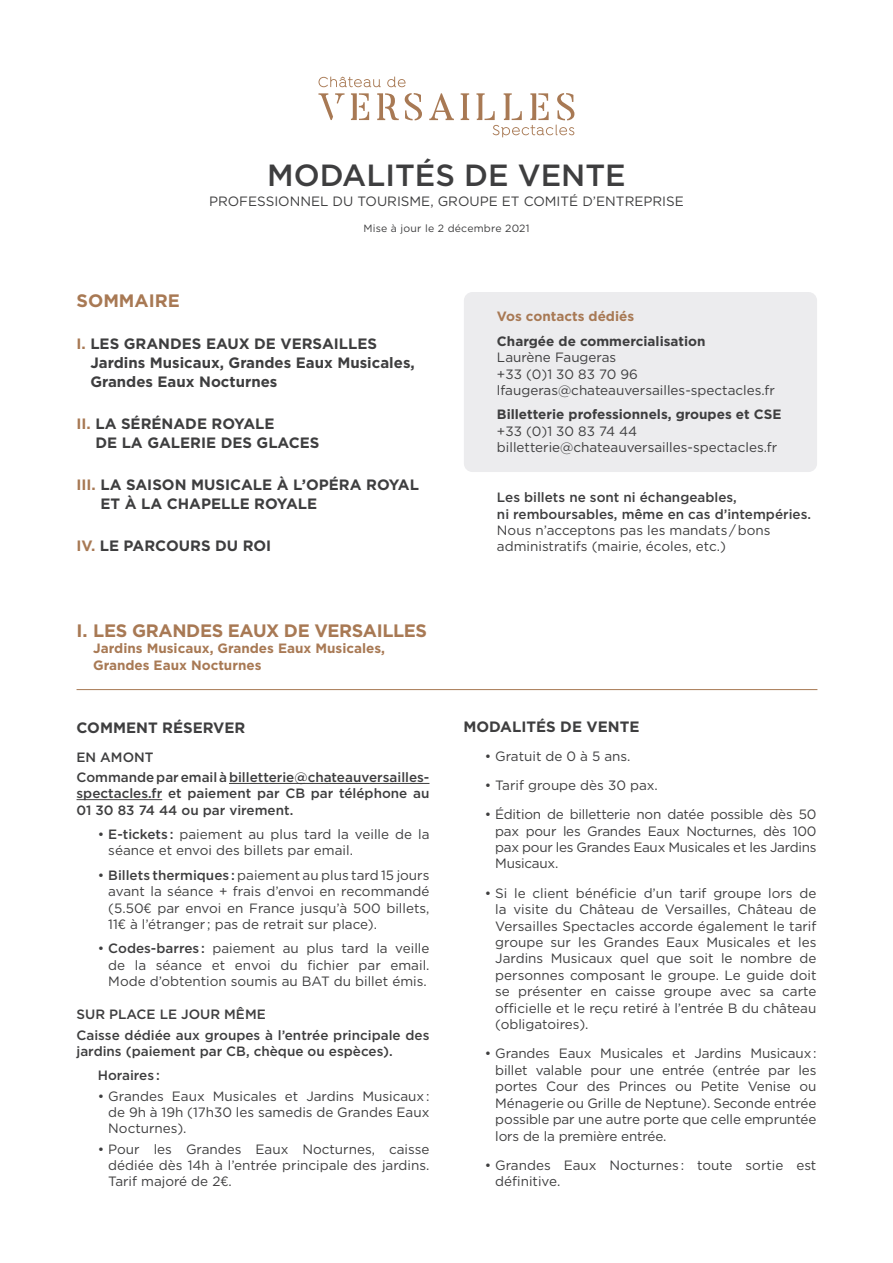
<style>
.page{position:relative;width:893px;height:1263px;background:#fff}
.page>*{position:absolute;margin:0;border:0;box-sizing:border-box;transform-origin:0 0}
.Sans_interligne{font:500 30.6px "Gotham";color:#3e3e3f}
.Sans_interligne-2{font:700 18px "Gotham";letter-spacing:-.02em;color:#a87954}
.Sans_interligne-3{font:700 18px "Gotham";color:#a87954}
.Sans_interligne-4{font:700 15px/18.9px "Gotham";color:#3e3e3f}
.Sans_interligne-5{font:13.5px/16.5px "Gotham";color:#3e3e3f;text-align:justify}
.Sans_interligne-6{font:500 13.5px/16.2px "Gotham";color:#3e3e3f}
.Sans_interligne-7{font:700 13.5px/16.2px "Gotham";color:#a87954}
.Sans_interligne-8{font:10.5px "Gotham";letter-spacing:.02em;color:#3e3e3f}
.s1{color:#a87954}
.s2{font-weight:500}
.s3{font-weight:700}
.s4{font-weight:400}
</style>
<div class="page">
<svg style="left:318px;top:77px;width:63px;height:10px"></svg>
<svg style="left:387px;top:77px;width:19px;height:10px"></svg>
<svg style="left:318px;top:93px;width:256px;height:44px"></svg>
<div style="left:464px;top:292px;width:353px;height:180px;background:#ececee;border-radius:9px"></div>
<hr style="left:229px;top:783px;width:200px;height:1px;background:#3e3e3f">
<hr style="left:77px;top:799px;width:85px;height:1px;background:#3e3e3f">
<hr style="left:77px;top:689px;width:740px;height:1px;background:#a87954">
<p class="Sans_interligne" style="left:267px;top:155px;width:360px">MODALITÉS DE VENTE</p>
<p class="Sans_interligne-5" style="left:209px;top:193px;width:476px">PROFESSIONNEL DU TOURISME, GROUPE ET COMITÉ D’ENTREPRISE</p>
<p class="Sans_interligne-8" style="left:363px;top:221px;width:168px">Mise à jour le 2 décembre 2021</p>
<p class="Sans_interligne-3" style="left:77px;top:288px;width:105px">SOMMAIRE</p>
<p class="Sans_interligne-4" style="left:90px;top:334px;width:326px;text-indent:-14px"><span class="s1">I.</span> LES GRANDES EAUX DE VERSAILLES<br>Jardins Musicaux, Grandes Eaux Musicales,<br>Grandes Eaux Nocturnes</p>
<p class="Sans_interligne-4" style="left:95px;top:414px;width:226px;text-indent:-19px"><span class="s1">II.</span> LA SÉRÉNADE ROYALE<br>DE LA GALERIE DES GLACES</p>
<p class="Sans_interligne-4" style="left:100px;top:475px;width:320px;text-indent:-24px"><span class="s1">III.</span> LA SAISON MUSICALE À L’OPÉRA ROYAL<br>ET À LA CHAPELLE ROYALE</p>
<p class="Sans_interligne-4" style="left:77px;top:536px;width:196px"><span class="s1">IV.</span> LE PARCOURS DU ROI</p>
<p class="Sans_interligne-2" style="left:77px;top:619px;width:352px">I. LES GRANDES EAUX DE VERSAILLES</p>
<p class="Sans_interligne-7" style="left:93px;top:640px;width:293px">Jardins Musicaux, Grandes Eaux Musicales,<br>Grandes Eaux Nocturnes</p>
<p class="Sans_interligne-4" style="left:77px;top:718px;width:170px">COMMENT RÉSERVER</p>
<p class="Sans_interligne-6" style="left:77px;top:748px;width:79px">EN AMONT</p>
<p class="Sans_interligne-6" style="left:77px;top:769px;width:354px;text-align:justify">Commande par email à billetterie@chateauversailles&shy;spectacles.fr et paiement par CB par téléphone au 01 30 83 74 44 ou par virement.</p>
<p class="Sans_interligne-5" style="left:108px;top:826px;width:323px;text-indent:-11px">• <span class="s2">E-tickets :</span> paiement au plus tard la veille de la séance et envoi des billets par email.</p>
<p class="Sans_interligne-5" style="left:108px;top:867px;width:323px;text-indent:-11px">• <span class="s2">Billets thermiques :</span> paiement au plus tard 15 jours avant la séance + frais d’envoi en recommandé (5.50€ par envoi en France jusqu’à 500 billets, 11€ à l’étranger ; pas de retrait sur place).</p>
<p class="Sans_interligne-5" style="left:108px;top:940px;width:323px;text-indent:-11px">• <span class="s2">Codes-barres :</span> paiement au plus tard la veille de la séance et envoi du fichier par email.<br>Mode d’obtention soumis au BAT du billet émis.</p>
<p class="Sans_interligne-6" style="left:77px;top:1006px;width:191px">SUR PLACE LE JOUR MÊME</p>
<p class="Sans_interligne-6" style="left:77px;top:1026px;width:354px">Caisse dédiée aux groupes à l’entrée principale des jardins (paiement par CB, chèque ou espèces).</p>
<p class="Sans_interligne-6" style="left:98px;top:1067px;width:63px">Horaires :</p>
<p class="Sans_interligne-5" style="left:108px;top:1088px;width:323px;text-indent:-11px">• Grandes Eaux Musicales et Jardins Musicaux : de 9h à 19h (17h30 les samedis de Grandes Eaux Nocturnes).</p>
<p class="Sans_interligne-5" style="left:108px;top:1140px;width:323px;text-indent:-11px">• Pour les Grandes Eaux Nocturnes, caisse dédiée dès 14h à l’entrée principale des jardins.<br>Tarif majoré de 2€.</p>
<p class="Sans_interligne-7" style="left:497px;top:308px;width:139px">Vos contacts dédiés</p>
<p class="Sans_interligne-5" style="left:497px;top:333px;width:279px;text-align:left"><span class="s3">Chargée de commercialisation<br></span>Laurène Faugeras<br>+33 (0)1 30 83 70 96 lfaugeras@chateauversailles-spectacles.fr</p>
<p class="Sans_interligne-5" style="left:497px;top:406px;width:286px;text-align:left"><span class="s3">Billetterie professionnels, groupes et CSE </span>+33 (0)1 30 83 74 44 billetterie@chateauversailles-spectacles.fr</p>
<p class="Sans_interligne-6" style="left:497px;top:489px;width:316px">Les billets ne sont ni échangeables,<br>ni remboursables, même en cas d’intempéries.<br><span class="s4">Nous n’acceptons pas les mandats / bons administratifs (mairie, écoles, etc.)</span></p>
<p class="Sans_interligne-4" style="left:463px;top:717px;width:177px">MODALITÉS DE VENTE</p>
<p class="Sans_interligne-5" style="left:485px;top:747px;width:147px">• Gratuit de 0 à 5 ans.</p>
<p class="Sans_interligne-5" style="left:485px;top:777px;width:175px">• Tarif groupe dès 30 pax.</p>
<p class="Sans_interligne-5" style="left:495px;top:806px;width:323px;text-indent:-11px">• Édition de billetterie non datée possible dès 50 pax pour les Grandes Eaux Nocturnes, dès 100 pax pour les Grandes Eaux Musicales et les Jardins Musicaux.</p>
<p class="Sans_interligne-5" style="left:495px;top:884px;width:323px;text-indent:-11px">• Si le client bénéficie d’un tarif groupe lors de la visite du Château de Versailles, Château de Versailles Spectacles accorde également le tarif groupe sur les Grandes Eaux Musicales et les Jardins Musicaux quel que soit le nombre de personnes composant le groupe. Le guide doit se présenter en caisse groupe avec sa carte officielle et le reçu retiré à l’entrée B du château (obligatoires).</p>
<p class="Sans_interligne-5" style="left:495px;top:1045px;width:323px;text-indent:-11px">• Grandes Eaux Musicales et Jardins Musicaux : billet valable pour une entrée (entrée par les portes Cour des Princes ou Petite Venise ou Ménagerie ou Grille de Neptune). Seconde entrée possible par une autre porte que celle empruntée lors de la première entrée.</p>
<p class="Sans_interligne-5" style="left:495px;top:1156px;width:323px;text-indent:-11px">• Grandes Eaux Nocturnes : toute sortie est définitive.</p>
</div>
